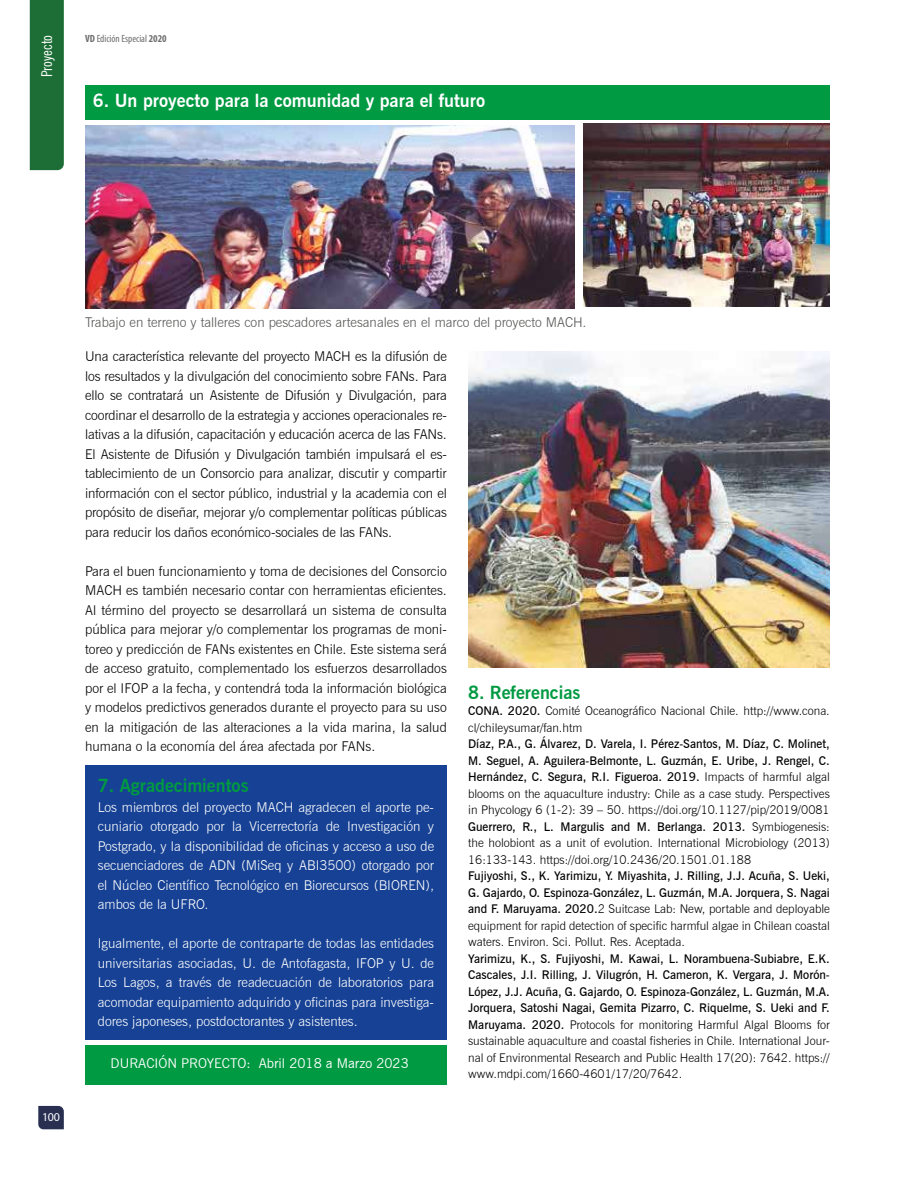
<style>
.page{position:relative;width:915px;height:1191px;background:#fff}
.page>*{position:absolute;margin:0;border:0;box-sizing:border-box;transform-origin:0 0}
.t1{font:700 18px "News Gothic BT";color:#fff}
.t2{font:700 18px "News Gothic BT";color:#009a42}
.t3{font:condensed 15px "News Gothic BT";color:#fff}
.t4{font:300 13.5px/19.5px "News Gothic BT";letter-spacing:-.01em;color:#000;text-align:justify}
.t5{font:300 13.5px/19.5px "News Gothic BT";color:#fff;text-align:justify}
.t6{font:300 13.5px "News Gothic BT";color:#575756}
.t7{font:13.5px "News Gothic BT";color:#fff}
.t8{font:600 12px/16.5px "News Gothic BT";color:#000;text-align:justify}
.t9{font:300 12px/16.5px "News Gothic BT";color:#000}
.t10{font:12px "Myriad Pro";color:#fff}
.t11{font:condensed 10.5px "Myriad Pro";color:#706f6f}
.s1{font-weight:700}
.s2{font-weight:600}
.s3{font-weight:300}
</style>
<div class="page">
<svg style="left:38px;top:1106px;width:26px;height:23px"></svg>
<div style="left:85px;top:1045px;width:361px;height:39px;background:#009a42"></div>
<div style="left:85px;top:765px;width:361px;height:275px;background:#164194"></div>
<div style="left:85px;top:85px;width:744px;height:34px;background:#009a42"></div>
<img style="left:583px;top:123px;width:246px;height:183px">
<img style="left:85px;top:125px;width:489px;height:183px">
<img style="left:468px;top:351px;width:361px;height:317px">
<div style="left:30px;top:0;width:34px;height:170px;background:#1d6e36"></div>
<p class="t3" style="left:38px;top:77px;width:43px;rotate:-90deg">Proyecto</p>
<p class="t11" style="left:85px;top:32px;width:83px"><span class="s1">VD</span> Edición Especial <span class="s1">2020</span></p>
<h1 class="t1" style="left:93px;top:90px;width:393px">6. Un proyecto para la comunidad y para el futuro</h1>
<p class="t10" style="left:42px;top:1109px;width:19px">100</p>
<p class="t6" style="left:85px;top:314px;width:502px">Trabajo en terreno y talleres con pescadores artesanales en el marco del proyecto MACH.</p>
<p class="t4" style="left:85px;top:346px;width:363px">Una característica relevante del proyecto MACH es la difusión de los resultados y la divulgación del conocimiento sobre FANs. Para ello se contratará un Asistente de Difusión y Divulgación, para coordinar el desarrollo de la estrategia y acciones operacionales re&shy;lativas a la difusión, capacitación y educación acerca de las FANs.<br>El Asistente de Difusión y Divulgación también impulsará el es&shy;tablecimiento de un Consorcio para analizar, discutir y compartir información con el sector público, industrial y la academia con el propósito de diseñar, mejorar y/o complementar políticas públicas para reducir los daños económico-sociales de las FANs.</p>
<p class="t4" style="left:85px;top:561px;width:363px">Para el buen funcionamiento y toma de decisiones del Consorcio MACH es también necesario contar con herramientas eficientes.<br>Al término del proyecto se desarrollará un sistema de consulta pública para mejorar y/o complementar los programas de moni&shy;toreo y predicción de FANs existentes en Chile. Este sistema será de acceso gratuito, complementado los esfuerzos desarrollados por el IFOP a la fecha, y contendrá toda la información biológica y modelos predictivos generados durante el proyecto para su uso en la mitigación de las alteraciones a la vida marina, la salud humana o la economía del área afectada por FANs.</p>
<h1 class="t2" style="left:98px;top:774px;width:152px">7. Agradecimientos</h1>
<p class="t5" style="left:98px;top:797px;width:337px">Los miembros del proyecto MACH agradecen el aporte pe&shy;cuniario otorgado por la Vicerrectoría de Investigación y Postgrado, y la disponibilidad de oficinas y acceso a uso de secuenciadores de ADN (MiSeq y ABI3500) otorgado por el Núcleo Científico Tecnológico en Biorecursos (BIOREN), ambos de la UFRO.</p>
<p class="t5" style="left:98px;top:933px;width:337px">Igualmente, el aporte de contraparte de todas las entidades universitarias asociadas, U. de Antofagasta, IFOP y U. de Los Lagos, a través de readecuación de laboratorios para acomodar equipamiento adquirido y oficinas para investiga&shy;dores japoneses, postdoctorantes y asistentes.</p>
<p class="t7" style="left:111px;top:1055px;width:299px">DURACIÓN PROYECTO: Abril 2018 a Marzo 2023</p>
<h1 class="t2" style="left:468px;top:681px;width:114px">8. Referencias</h1>
<p class="t9" style="left:468px;top:702px;width:363px"><span class="s2">CONA. 2020.</span> Comité Oceanográfico Nacional Chile. http://www.cona. cl/chileysumar/fan.htm</p>
<p class="t9" style="left:468px;top:735px;width:363px;text-align:justify"><span class="s2">Díaz, P.A., G. Álvarez, D. Varela, I. Pérez-Santos, M. Díaz, C. Molinet, M. Seguel, A. Aguilera-Belmonte, L. Guzmán, E. Uribe, J. Rengel, C.<br>Hernández, C. Segura, R.I. Figueroa. 2019.</span> Impacts of harmful algal blooms on the aquaculture industry: Chile as a case study. Perspectives in Phycology 6 (1-2): 39 – 50. https://doi.org/10.1127/pip/2019/0081<br><span class="s2">Guerrero, R., L. Margulis and M. Berlanga. 2013.</span> Symbiogenesis: the holobiont as a unit of evolution. International Microbiology (2013)<br>16:133-143. https://doi.org/10.2436/20.1501.01.188</p>
<p class="t8" style="left:468px;top:867px;width:363px">Fujiyoshi, S., K. Yarimizu, Y. Miyashita, J. Rilling, J.J. Acuña, S. Ueki, G. Gajardo, O. Espinoza-González, L. Guzmán, M.A. Jorquera, S. Nagai and F. Maruyama. 2020.<span class="s3">2 Suitcase Lab: New, portable and deployable equipment for rapid detection of specific harmful algae in Chilean coastal waters. Environ. Sci. Pollut. Res. Aceptada.</span></p>
<p class="t8" style="left:468px;top:950px;width:363px">Yarimizu, K., S. Fujiyoshi, M. Kawai, L. Norambuena-Subiabre, E.K.<br>Cascales, J.I. Rilling, J. Vilugrón, H. Cameron, K. Vergara, J. Morón-López, J.J. Acuña, G. Gajardo, O. Espinoza-González, L. Guzmán, M.A.<br>Jorquera, Satoshi Nagai, Gemita Pizarro, C. Riquelme, S. Ueki and F.<br>Maruyama. 2020. <span class="s3">Protocols for monitoring Harmful Algal Blooms for sustainable aquaculture and coastal fisheries in Chile. International Jour&shy;nal of Environmental Research and Public Health 17(20): 7642. https:// www.mdpi.com/1660-4601/17/20/7642.</span></p>
</div>
